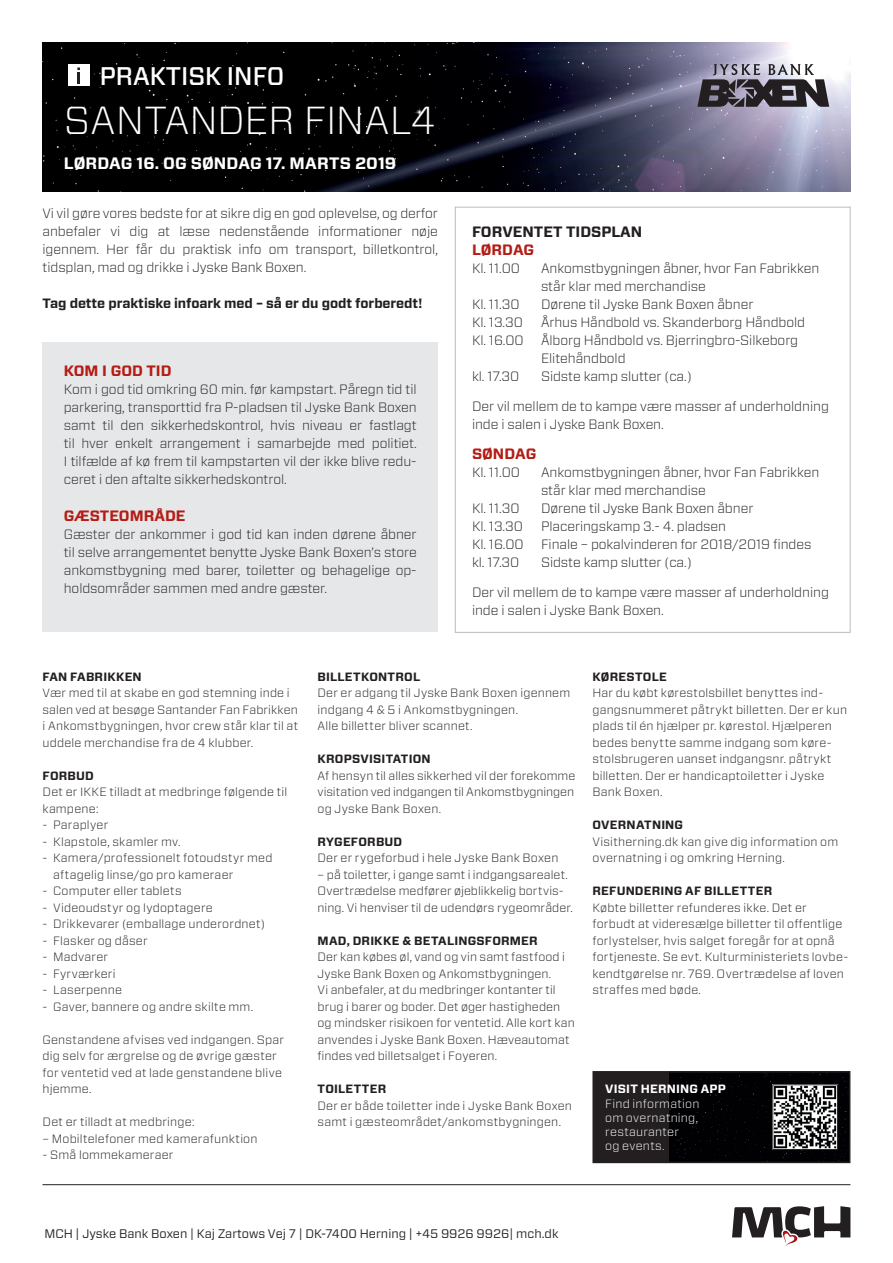
<style>
.page{position:relative;width:893px;height:1263px;background:#fff}
.page>*{position:absolute;margin:0;border:0;box-sizing:border-box;transform-origin:0 0}
.t1{font:300 39px "Forza";letter-spacing:.005em;color:#fff}
.t2{font:500 25.5px "Forza";color:#fff}
.t3{font:700 16.5px "Forza";color:#fff}
.t4{font:700 15px "Forza";color:#b41d15}
.t5{font:700 15px "Forza";color:#231f20}
.t6{font:300 13.5px/18px "Forza";letter-spacing:-.005em;color:#231f20}
.t7{font:700 13.5px "Forza";letter-spacing:-.005em;color:#231f20}
.t8{font:12.45px "Forza";color:#231f20}
.t9{font:300 12px/16.5px "Forza";letter-spacing:.015em;color:#231f20}
.t10{font:700 12px "Forza";letter-spacing:.015em;color:#231f20}
.t11{font:300 12px/14.2px "Forza";letter-spacing:.025em;color:#fff}
.t12{font:700 12px "Forza";letter-spacing:.015em;color:#fff}
</style>
<div class="page">
<img style="left:43px;top:43px;width:807px;height:148px">
<div style="left:43px;top:342px;width:395px;height:289px;background:#e6e7e9"></div>
<svg style="left:697px;top:64px;width:132px;height:43px;background:#726f78"></svg>
<div style="left:68px;top:65px;width:21px;height:21px;background:#fff"></div>
<svg style="left:77px;top:67px;width:3px;height:16px"></svg>
<hr style="left:43px;top:1184px;width:807px;height:1px;background:#231f20">
<svg style="left:732px;top:1206px;width:118px;height:40px"></svg>
<div style="left:593px;top:1072px;width:257px;height:90px;background:#231f20"></div>
<div style="left:669px;top:1074px;width:178px;height:86px;background:#010104"></div>
<div style="left:592px;top:1071px;width:258px;height:92px;border:2px solid #231f20"></div>
<img style="left:774px;top:1086px;width:62px;height:62px">
<div style="left:772px;top:1084px;width:66px;height:66px;border:1px solid #231f20"></div>
<h2 class="t2" style="left:100px;top:59px;width:186px">PRAKTISK INFO</h2>
<h1 class="t1" style="left:64px;top:94px;width:374px">SANTANDER FINAL4</h1>
<h3 class="t3" style="left:64px;top:152px;width:334px">LØRDAG 16. OG SØNDAG 17. MARTS 2019</h3>
<p class="t6" style="left:43px;top:204px;width:397px;text-align:justify">Vi vil gøre vores bedste for at sikre dig en god oplevelse, og derfor anbefaler vi dig at læse nedenstående informationer nøje igennem. Her får du praktisk info om transport, billetkontrol, tidsplan, mad og drikke i Jyske Bank Boxen.</p>
<p class="t7" style="left:43px;top:294px;width:382px">Tag dette praktiske infoark med – så er du godt forberedt!</p>
<p class="t4" style="left:64px;top:360px;width:109px">KOM I GOD TID</p>
<p class="t6" style="left:64px;top:379px;width:354px;text-align:justify">Kom i god tid omkring 60 min. før kampstart. Påregn tid til parkering, transporttid fra P-pladsen til Jyske Bank Boxen samt til den sikkerhedskontrol, hvis niveau er fastlagt til hver enkelt arrangement i samarbejde med politiet.<br>I tilfælde af kø frem til kampstarten vil der ikke blive redu&shy;ceret i den aftalte sikkerhedskontrol.</p>
<p class="t4" style="left:64px;top:506px;width:123px">GÆSTEOMRÅDE</p>
<p class="t6" style="left:64px;top:525px;width:354px;text-align:justify">Gæster der ankommer i god tid kan inden dørene åbner til selve arrangementet benytte Jyske Bank Boxen’s store ankomstbygning med barer, toiletter og behagelige op&shy;holdsområder sammen med andre gæster.</p>
<p class="t5" style="left:472px;top:222px;width:172px">FORVENTET TIDSPLAN</p>
<p class="t4" style="left:472px;top:240px;width:64px">LØRDAG</p>
<p class="t6" style="left:472px;top:259px;width:50px">Kl. 11.00</p>
<p class="t6" style="left:541px;top:259px;width:280px">Ankomstbygningen åbner, hvor Fan Fabrikken står klar med merchandise</p>
<p class="t6" style="left:472px;top:295px;width:49px">Kl. 11.30</p>
<p class="t6" style="left:541px;top:295px;width:214px">Dørene til Jyske Bank Boxen åbner</p>
<p class="t6" style="left:472px;top:313px;width:52px">Kl. 13.30</p>
<p class="t6" style="left:541px;top:313px;width:266px">Århus Håndbold vs. Skanderborg Håndbold</p>
<p class="t6" style="left:472px;top:331px;width:53px">Kl. 16.00</p>
<p class="t6" style="left:541px;top:331px;width:259px">Ålborg Håndbold vs. Bjerringbro-Silkeborg<br>Elitehåndbold</p>
<p class="t6" style="left:472px;top:367px;width:49px">kl. 17.30</p>
<p class="t6" style="left:541px;top:367px;width:152px">Sidste kamp slutter (ca.)</p>
<p class="t6" style="left:472px;top:397px;width:358px">Der vil mellem de to kampe være masser af underholdning inde i salen i Jyske Bank Boxen.</p>
<p class="t4" style="left:472px;top:444px;width:66px">SØNDAG</p>
<p class="t6" style="left:472px;top:463px;width:50px">Kl. 11.00</p>
<p class="t6" style="left:541px;top:463px;width:280px">Ankomstbygningen åbner, hvor Fan Fabrikken står klar med merchandise</p>
<p class="t6" style="left:472px;top:499px;width:49px">Kl. 11.30</p>
<p class="t6" style="left:541px;top:499px;width:214px">Dørene til Jyske Bank Boxen åbner</p>
<p class="t6" style="left:472px;top:517px;width:52px">Kl. 13.30</p>
<p class="t6" style="left:541px;top:517px;width:187px">Placeringskamp 3.- 4. pladsen</p>
<p class="t6" style="left:472px;top:535px;width:53px">Kl. 16.00</p>
<p class="t6" style="left:541px;top:535px;width:272px">Finale – pokalvinderen for 2018/2019 findes</p>
<p class="t6" style="left:472px;top:553px;width:49px">kl. 17.30</p>
<p class="t6" style="left:541px;top:553px;width:152px">Sidste kamp slutter (ca.)</p>
<p class="t6" style="left:472px;top:583px;width:358px">Der vil mellem de to kampe være masser af underholdning inde i salen i Jyske Bank Boxen.</p>
<p class="t10" style="left:43px;top:669px;width:101px">FAN FABRIKKEN</p>
<p class="t9" style="left:43px;top:684px;width:257px">Vær med til at skabe en god stemning inde i salen ved at besøge Santander Fan Fabrikken i Ankomstbygningen, hvor crew står klar til at uddele merchandise fra de 4 klubber.</p>
<p class="t10" style="left:43px;top:768px;width:53px">FORBUD</p>
<p class="t9" style="left:43px;top:783px;width:246px">Det er IKKE tilladt at medbringe følgende til kampene:</p>
<p class="t9" style="left:43px;top:816px;width:67px">- Paraplyer</p>
<p class="t9" style="left:43px;top:833px;width:139px">- Klapstole, skamler mv.</p>
<p class="t9" style="left:53px;top:849px;width:221px;text-indent:-10px">- Kamera/professionelt fotoudstyr med aftagelig linse/go pro kameraer</p>
<p class="t9" style="left:43px;top:882px;width:141px">- Computer eller tablets</p>
<p class="t9" style="left:43px;top:899px;width:172px">- Videoudstyr og lydoptagere</p>
<p class="t9" style="left:43px;top:915px;width:224px">- Drikkevarer (emballage underordnet)</p>
<p class="t9" style="left:43px;top:932px;width:107px">- Flasker og dåser</p>
<p class="t9" style="left:43px;top:948px;width:67px">- Madvarer</p>
<p class="t9" style="left:43px;top:965px;width:75px">- Fyrværkeri</p>
<p class="t9" style="left:43px;top:981px;width:81px">- Laserpenne</p>
<p class="t9" style="left:43px;top:998px;width:212px">- Gaver, bannere og andre skilte mm.</p>
<p class="t9" style="left:43px;top:1031px;width:243px">Genstandene afvises ved indgangen. Spar dig selv for ærgrelse og de øvrige gæster for ventetid ved at lade genstandene blive hjemme.</p>
<p class="t9" style="left:43px;top:1113px;width:153px">Det er tilladt at medbringe:</p>
<p class="t9" style="left:43px;top:1130px;width:217px">– Mobiltelefoner med kamerafunktion</p>
<p class="t9" style="left:43px;top:1146px;width:132px">- Små lommekameraer</p>
<p class="t10" style="left:317px;top:669px;width:104px">BILLETKONTROL</p>
<p class="t9" style="left:317px;top:684px;width:254px">Der er adgang til Jyske Bank Boxen igennem indgang 4 &amp; 5 i Ankomstbygningen.<br>Alle billetter bliver scannet.</p>
<p class="t10" style="left:317px;top:751px;width:115px">KROPSVISITATION</p>
<p class="t9" style="left:317px;top:767px;width:259px;text-align:justify">Af hensyn til alles sikkerhed vil der forekomme visitation ved indgangen til Ankomstbygningen og Jyske Bank Boxen.</p>
<p class="t10" style="left:317px;top:834px;width:86px">RYGEFORBUD</p>
<p class="t9" style="left:317px;top:849px;width:243px">Der er rygeforbud i hele Jyske Bank Boxen</p>
<p class="t9" style="left:317px;top:866px;width:257px">– på toiletter, i gange samt i indgangsarealet.<br>Overtrædelse medfører øjeblikkelig bortvis&shy;ning. Vi henviser til de udendørs rygeområder.</p>
<p class="t10" style="left:317px;top:933px;width:222px">MAD, DRIKKE &amp; BETALINGSFORMER</p>
<p class="t9" style="left:317px;top:948px;width:259px">Der kan købes øl, vand og vin samt fastfood i Jyske Bank Boxen og Ankomstbygningen.<br>Vi anbefaler, at du medbringer kontanter til brug i barer og boder. Det øger hastigheden og mindsker risikoen for ventetid. Alle kort kan anvendes i Jyske Bank Boxen. Hæveautomat findes ved billetsalget i Foyeren.</p>
<p class="t10" style="left:317px;top:1081px;width:70px">TOILETTER</p>
<p class="t9" style="left:317px;top:1097px;width:256px">Der er både toiletter inde i Jyske Bank Boxen samt i gæsteområdet/ankomstbygningen.</p>
<p class="t10" style="left:592px;top:669px;width:76px">KØRESTOLE</p>
<p class="t9" style="left:592px;top:684px;width:256px">Har du købt kørestolsbillet benyttes ind&shy;gangsnummeret påtrykt billetten. Der er kun plads til én hjælper pr. kørestol. Hjælperen bedes benytte samme indgang som køre&shy;stolsbrugeren uanset indgangsnr. påtrykt billetten. Der er handicaptoiletter i Jyske Bank Boxen.</p>
<p class="t10" style="left:592px;top:817px;width:92px">OVERNATNING</p>
<p class="t9" style="left:592px;top:833px;width:247px">Visitherning.dk kan give dig information om overnatning i og omkring Herning.</p>
<p class="t10" style="left:592px;top:883px;width:181px">REFUNDERING AF BILLETTER</p>
<p class="t9" style="left:592px;top:899px;width:257px">Købte billetter refunderes ikke. Det er forbudt at videresælge billetter til offentlige forlystelser, hvis salget foregår for at opnå fortjeneste. Se evt. Kulturministeriets lovbe&shy;kendtgørelse nr. 769. Overtrædelse af loven straffes med bøde.</p>
<p class="t12" style="left:605px;top:1081px;width:122px">VISIT HERNING APP</p>
<p class="t11" style="left:605px;top:1096px;width:96px">Find information om overnatning, restauranter<br>og events.</p>
<p class="t8" style="left:44px;top:1226px;width:516px">MCH | Jyske Bank Boxen | Kaj Zartows Vej 7 | DK-7400 Herning | +45 9926 9926| mch.dk</p>
</div>
